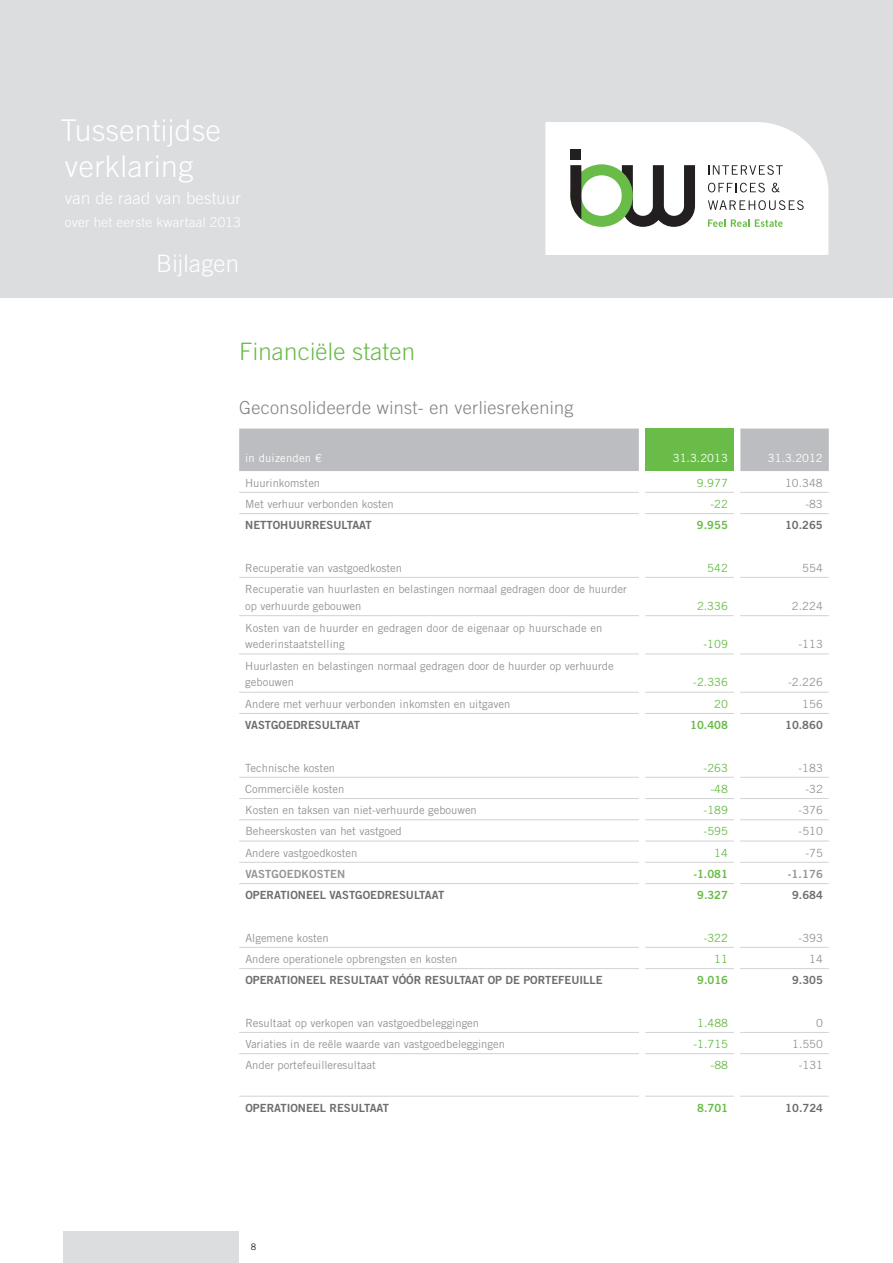
<style>
.page{position:relative;width:893px;height:1263px;background:#fff}
.page>*{position:absolute;margin:0;border:0;box-sizing:border-box;transform-origin:0 0}
.t1{font:300 30px/36px "Trade Gothic LT Std";letter-spacing:.015em;color:#fff}
.t2{font:300 24px "Trade Gothic LT Std";letter-spacing:.01em;color:#68bc47}
.t3{font:300 24px "Trade Gothic LT Std";letter-spacing:.01em;color:#fff}
.t4{font:300 18px "Trade Gothic LT Std";letter-spacing:.02em;color:#808285}
.t5{font:300 16.65px "Trade Gothic LT Std";letter-spacing:.015em;color:#fff}
.t6{font:300 13.65px "Trade Gothic LT Std";letter-spacing:.015em;color:#fff}
.t7{font:11.25px/16.5px "Trade Gothic LT Std";color:#939598}
.t8{font:11.25px "Trade Gothic LT Std Bd 2";color:#6c6d70}
.t9{font:11.25px "Trade Gothic LT Std";color:#68bc47}
.t10{font:11.25px "Trade Gothic LT Std Bd 2";color:#68bc47}
.t11{font:11.25px "Trade Gothic LT Std";letter-spacing:.02em;color:#fff}
.t12{font:11.25px "Trade Gothic LT Std Bd 2";letter-spacing:.01em;color:#939598}
.t13{font:9px "Trade Gothic LT Std";color:#231f20}
</style>
<div class="page">
<div style="left:64px;top:1231px;width:175px;height:32px;background:#dcdddf"></div>
<div style="left:0;top:0;width:893px;height:298px;background:#dcdddf"></div>
<svg style="left:545px;top:122px;width:283px;height:133px;background:#e4e7e2"></svg>
<div style="left:239px;top:429px;width:400px;height:42px;background:#bcbdc0"></div>
<svg style="left:645px;top:429px;width:184px;height:667px"></svg>
<div style="left:645px;top:429px;width:89px;height:42px;background:#68bc47"></div>
<svg style="left:239px;top:653px;width:400px;height:443px"></svg>
<hr style="left:645px;top:492px;width:89px;height:1px;background:#d1d2d4">
<hr style="left:740px;top:492px;width:89px;height:1px;background:#d1d2d4">
<hr style="left:239px;top:513px;width:400px;height:1px;background:#d1d2d4">
<hr style="left:645px;top:513px;width:89px;height:1px;background:#d1d2d4">
<hr style="left:740px;top:513px;width:89px;height:1px;background:#d1d2d4">
<hr style="left:645px;top:577px;width:89px;height:1px;background:#d1d2d4">
<hr style="left:740px;top:577px;width:89px;height:1px;background:#d1d2d4">
<hr style="left:645px;top:615px;width:89px;height:1px;background:#d1d2d4">
<hr style="left:740px;top:615px;width:89px;height:1px;background:#d1d2d4">
<hr style="left:645px;top:654px;width:89px;height:1px;background:#d1d2d4">
<hr style="left:740px;top:654px;width:89px;height:1px;background:#d1d2d4">
<hr style="left:645px;top:692px;width:89px;height:1px;background:#d1d2d4">
<hr style="left:740px;top:692px;width:89px;height:1px;background:#d1d2d4">
<hr style="left:239px;top:713px;width:400px;height:1px;background:#d1d2d4">
<hr style="left:645px;top:713px;width:89px;height:1px;background:#d1d2d4">
<hr style="left:740px;top:713px;width:89px;height:1px;background:#d1d2d4">
<hr style="left:645px;top:777px;width:89px;height:1px;background:#d1d2d4">
<hr style="left:740px;top:777px;width:89px;height:1px;background:#d1d2d4">
<hr style="left:645px;top:798px;width:89px;height:1px;background:#d1d2d4">
<hr style="left:740px;top:798px;width:89px;height:1px;background:#d1d2d4">
<hr style="left:645px;top:819px;width:89px;height:1px;background:#d1d2d4">
<hr style="left:740px;top:819px;width:89px;height:1px;background:#d1d2d4">
<hr style="left:645px;top:841px;width:89px;height:1px;background:#d1d2d4">
<hr style="left:740px;top:841px;width:89px;height:1px;background:#d1d2d4">
<hr style="left:239px;top:862px;width:400px;height:1px;background:#d1d2d4">
<hr style="left:645px;top:862px;width:89px;height:1px;background:#d1d2d4">
<hr style="left:740px;top:862px;width:89px;height:1px;background:#d1d2d4">
<hr style="left:239px;top:883px;width:400px;height:1px;background:#d1d2d4">
<hr style="left:645px;top:883px;width:89px;height:1px;background:#d1d2d4">
<hr style="left:740px;top:883px;width:89px;height:1px;background:#d1d2d4">
<hr style="left:645px;top:947px;width:89px;height:1px;background:#d1d2d4">
<hr style="left:740px;top:947px;width:89px;height:1px;background:#d1d2d4">
<hr style="left:239px;top:968px;width:400px;height:1px;background:#d1d2d4">
<hr style="left:645px;top:968px;width:89px;height:1px;background:#d1d2d4">
<hr style="left:740px;top:968px;width:89px;height:1px;background:#d1d2d4">
<hr style="left:645px;top:1032px;width:89px;height:1px;background:#d1d2d4">
<hr style="left:740px;top:1032px;width:89px;height:1px;background:#d1d2d4">
<hr style="left:645px;top:1053px;width:89px;height:1px;background:#d1d2d4">
<hr style="left:740px;top:1053px;width:89px;height:1px;background:#d1d2d4">
<hr style="left:239px;top:492px;width:400px;height:1px;background:#d1d2d4">
<hr style="left:239px;top:577px;width:400px;height:1px;background:#d1d2d4">
<hr style="left:239px;top:615px;width:400px;height:1px;background:#d1d2d4">
<hr style="left:239px;top:654px;width:400px;height:1px;background:#d1d2d4">
<hr style="left:239px;top:692px;width:400px;height:1px;background:#d1d2d4">
<hr style="left:239px;top:777px;width:400px;height:1px;background:#d1d2d4">
<hr style="left:239px;top:798px;width:400px;height:1px;background:#d1d2d4">
<hr style="left:239px;top:819px;width:400px;height:1px;background:#d1d2d4">
<hr style="left:239px;top:841px;width:400px;height:1px;background:#d1d2d4">
<hr style="left:239px;top:947px;width:400px;height:1px;background:#d1d2d4">
<hr style="left:239px;top:1032px;width:400px;height:1px;background:#d1d2d4">
<hr style="left:239px;top:1053px;width:400px;height:1px;background:#d1d2d4">
<hr style="left:239px;top:1096px;width:400px;height:1px;background:#d1d2d4">
<hr style="left:645px;top:1096px;width:89px;height:1px;background:#d1d2d4">
<hr style="left:740px;top:1096px;width:89px;height:1px;background:#d1d2d4">
<h1 class="t1" style="left:61px;top:112px;width:162px">Tussentijdse verklaring</h1>
<h3 class="t5" style="left:65px;top:188px;width:178px">van de raad van bestuur</h3>
<p class="t6" style="left:65px;top:214px;width:178px">over het eerste kwartaal 2013</p>
<h2 class="t3" style="left:156px;top:249px;width:85px">Bijlagen</h2>
<h2 class="t2" style="left:239px;top:337px;width:177px">Financiële staten</h2>
<h3 class="t4" style="left:239px;top:397px;width:336px">Geconsolideerde winst- en verliesrekening</h3>
<p class="t11" style="left:245px;top:451px;width:78px">in duizenden €</p>
<p class="t11" style="left:673px;top:451px;width:56px">31.3.2013</p>
<p class="t11" style="left:768px;top:451px;width:56px">31.3.2012</p>
<p class="t7" style="left:245px;top:474px;width:77px">Huurinkomsten</p>
<p class="t9" style="left:697px;top:476px;width:32px">9.977</p>
<p class="t7" style="left:785px;top:474px;width:39px">10.348</p>
<p class="t7" style="left:245px;top:495px;width:150px">Met verhuur verbonden kosten</p>
<p class="t9" style="left:710px;top:497px;width:19px">-22</p>
<p class="t7" style="left:805px;top:495px;width:19px">-83</p>
<p class="t8" style="left:245px;top:518px;width:128px">NETTOHUURRESULTAAT</p>
<p class="t10" style="left:697px;top:518px;width:32px">9.955</p>
<p class="t8" style="left:785px;top:518px;width:39px">10.265</p>
<p class="t7" style="left:245px;top:559px;width:158px">Recuperatie van vastgoedkosten</p>
<p class="t9" style="left:707px;top:561px;width:22px">542</p>
<p class="t7" style="left:802px;top:559px;width:22px">554</p>
<p class="t7" style="left:245px;top:581px;width:383px">Recuperatie van huurlasten en belastingen normaal gedragen door de huurder op verhuurde gebouwen</p>
<p class="t9" style="left:697px;top:599px;width:32px">2.336</p>
<p class="t7" style="left:792px;top:597px;width:32px">2.224</p>
<p class="t7" style="left:245px;top:619px;width:359px">Kosten van de huurder en gedragen door de eigenaar op huurschade en wederinstaatstelling</p>
<p class="t7" style="left:245px;top:657px;width:370px">Huurlasten en belastingen normaal gedragen door de huurder op verhuurde gebouwen</p>
<p class="t9" style="left:704px;top:637px;width:26px">-109</p>
<p class="t7" style="left:798px;top:636px;width:26px">-113</p>
<p class="t9" style="left:693px;top:675px;width:36px">-2.336</p>
<p class="t7" style="left:788px;top:674px;width:36px">-2.226</p>
<p class="t7" style="left:245px;top:695px;width:266px">Andere met verhuur verbonden inkomsten en uitgaven</p>
<p class="t9" style="left:714px;top:697px;width:15px">20</p>
<p class="t7" style="left:802px;top:695px;width:22px">156</p>
<p class="t8" style="left:245px;top:718px;width:116px">VASTGOEDRESULTAAT</p>
<p class="t10" style="left:690px;top:718px;width:39px">10.408</p>
<p class="t8" style="left:785px;top:718px;width:39px">10.860</p>
<p class="t7" style="left:245px;top:759px;width:91px">Technische kosten</p>
<p class="t9" style="left:704px;top:761px;width:26px">-263</p>
<p class="t7" style="left:799px;top:759px;width:26px">-183</p>
<p class="t7" style="left:245px;top:780px;width:101px">Commerciële kosten</p>
<p class="t9" style="left:710px;top:782px;width:19px">-48</p>
<p class="t7" style="left:805px;top:780px;width:19px">-32</p>
<p class="t7" style="left:245px;top:802px;width:233px">Kosten en taksen van niet-verhuurde gebouwen</p>
<p class="t9" style="left:704px;top:803px;width:26px">-189</p>
<p class="t7" style="left:799px;top:802px;width:26px">-376</p>
<p class="t7" style="left:245px;top:823px;width:158px">Beheerskosten van het vastgoed</p>
<p class="t9" style="left:704px;top:824px;width:26px">-595</p>
<p class="t7" style="left:799px;top:823px;width:26px">-510</p>
<p class="t7" style="left:245px;top:844px;width:114px">Andere vastgoedkosten</p>
<p class="t9" style="left:714px;top:846px;width:15px">14</p>
<p class="t7" style="left:805px;top:844px;width:19px">-75</p>
<p class="t12" style="left:245px;top:867px;width:101px">VASTGOEDKOSTEN</p>
<p class="t10" style="left:693px;top:867px;width:36px">-1.081</p>
<p class="t12" style="left:788px;top:867px;width:37px">-1.176</p>
<p class="t8" style="left:245px;top:888px;width:200px">OPERATIONEEL VASTGOEDRESULTAAT</p>
<p class="t10" style="left:697px;top:888px;width:32px">9.327</p>
<p class="t8" style="left:792px;top:888px;width:32px">9.684</p>
<p class="t7" style="left:245px;top:929px;width:85px">Algemene kosten</p>
<p class="t9" style="left:704px;top:931px;width:26px">-322</p>
<p class="t7" style="left:799px;top:929px;width:26px">-393</p>
<p class="t7" style="left:245px;top:950px;width:213px">Andere operationele opbrengsten en kosten</p>
<p class="t9" style="left:714px;top:952px;width:15px">11</p>
<p class="t7" style="left:809px;top:950px;width:15px">14</p>
<p class="t8" style="left:245px;top:973px;width:359px">OPERATIONEEL RESULTAAT VÓÓR RESULTAAT OP DE PORTEFEUILLE</p>
<p class="t10" style="left:697px;top:973px;width:32px">9.016</p>
<p class="t8" style="left:792px;top:973px;width:32px">9.305</p>
<p class="t7" style="left:245px;top:1014px;width:235px">Resultaat op verkopen van vastgoedbeleggingen</p>
<p class="t9" style="left:697px;top:1016px;width:32px">1.488</p>
<p class="t7" style="left:816px;top:1014px;width:8px">0</p>
<p class="t7" style="left:245px;top:1036px;width:261px">Variaties in de reële waarde van vastgoedbeleggingen</p>
<p class="t9" style="left:693px;top:1037px;width:36px">-1.715</p>
<p class="t7" style="left:792px;top:1036px;width:32px">1.550</p>
<p class="t7" style="left:245px;top:1057px;width:132px">Ander portefeuilleresultaat</p>
<p class="t9" style="left:711px;top:1058px;width:19px">-88</p>
<p class="t7" style="left:799px;top:1057px;width:26px">-131</p>
<p class="t8" style="left:245px;top:1101px;width:145px">OPERATIONEEL RESULTAAT</p>
<p class="t10" style="left:697px;top:1101px;width:32px">8.701</p>
<p class="t8" style="left:785px;top:1101px;width:39px">10.724</p>
<p class="t13" style="left:251px;top:1241px;width:7px">8</p>
</div>
